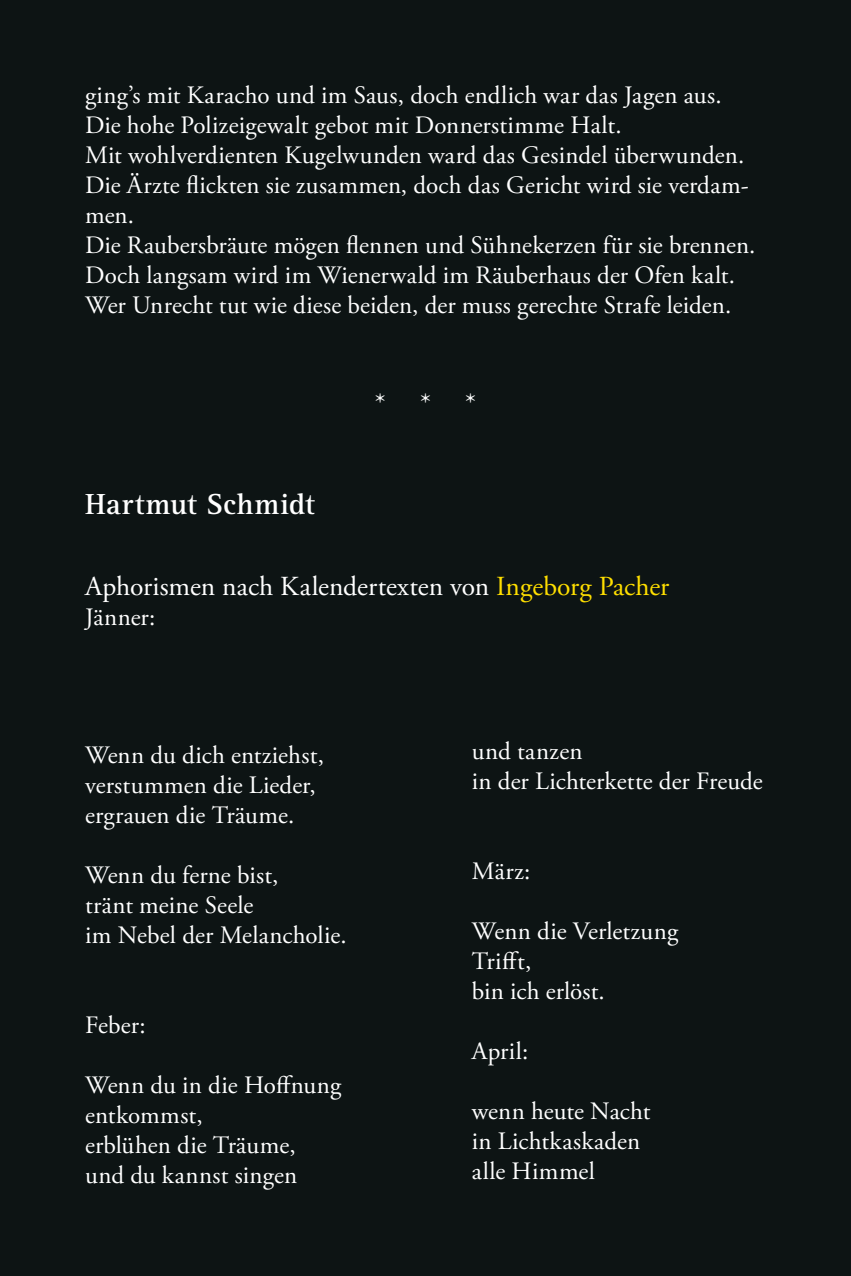
<style>
.page{position:relative;width:851px;height:1276px;background:#fff}
.page>*{position:absolute;margin:0;border:0;box-sizing:border-box;transform-origin:0 0}
.t1{font:700 30px "Rotis Serif Std";letter-spacing:.015em;color:#fff}
.t2{font:27.5px "Adobe Garamond Pro";color:#fff}
.t3{font:25px/30px "Adobe Garamond Pro";letter-spacing:.005em;color:#fff}
.s1{color:#ffdf00}
</style>
<div class="page">
<div style="left:0;top:0;width:850px;height:1276px;background:#0d1414"></div>
<p class="t3" style="left:85px;top:81px;width:671px">ging’s mit Karacho und im Saus, doch endlich war das Jagen aus.<br>Die hohe Polizeigewalt gebot mit Donnerstimme Halt.<br>Mit wohlverdienten Kugelwunden ward das Gesindel überwunden.<br>Die Ärzte flickten sie zusammen, doch das Gericht wird sie verdam&shy;men.<br>Die Raubersbräute mögen flennen und Sühnekerzen für sie brennen.<br>Doch langsam wird im Wienerwald im Räuberhaus der Ofen kalt.<br>Wer Unrecht tut wie diese beiden, der muss gerechte Strafe leiden.</p>
<p class="t1" style="left:85px;top:487px;width:231px">Hartmut Schmidt</p>
<p class="t2" style="left:375px;top:387px;width:58px">* *</p>
<p class="t2" style="left:465px;top:387px;width:12px">*</p>
<p class="t2" style="left:85px;top:569px;width:585px">Aphorismen nach Kalendertexten von <span class="s1">Ingeborg Pacher</span></p>
<p class="t3" style="left:85px;top:602px;width:72px">Jänner:</p>
<p class="t3" style="left:85px;top:741px;width:240px">Wenn du dich entziehst, verstummen die Lieder, ergrauen die Träume.</p>
<p class="t3" style="left:85px;top:861px;width:263px">Wenn du ferne bist,<br>tränt meine Seele<br>im Nebel der Melancholie.</p>
<p class="t3" style="left:85px;top:1011px;width:62px">Feber:</p>
<p class="t3" style="left:85px;top:1071px;width:257px">Wenn du in die Hoffnung entkommst,<br>erblühen die Träume,<br>und du kannst singen</p>
<p class="t3" style="left:471px;top:737px;width:292px">und tanzen<br>in der Lichterkette der Freude</p>
<p class="t3" style="left:471px;top:857px;width:60px">März:</p>
<p class="t3" style="left:471px;top:917px;width:208px">Wenn die Verletzung<br>Trifft,<br>bin ich erlöst.</p>
<p class="t3" style="left:471px;top:1037px;width:58px">April:</p>
<p class="t3" style="left:471px;top:1097px;width:180px">wenn heute Nacht in Lichtkaskaden alle Himmel</p>
</div>
